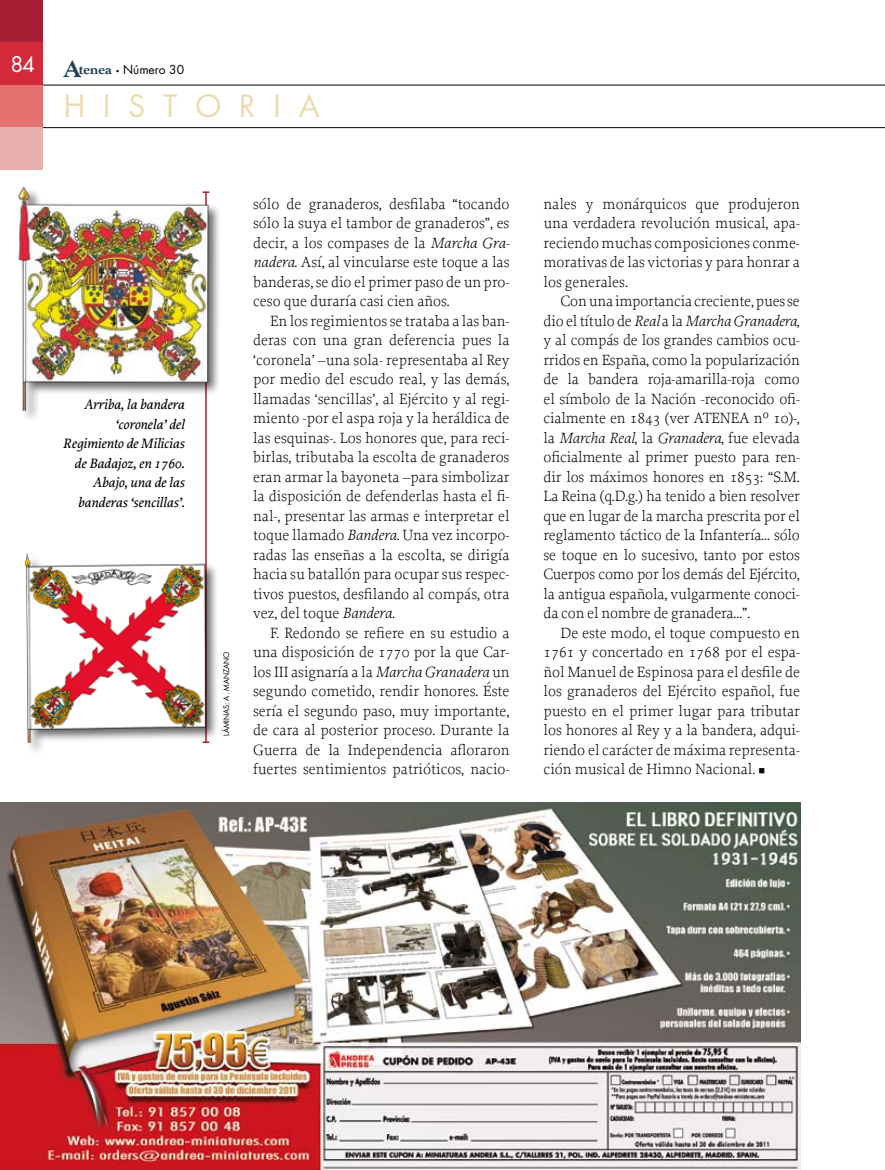
<style>
.page{position:relative;width:885px;height:1170px;background:#fff}
.page>*{position:absolute;margin:0;border:0;box-sizing:border-box;transform-origin:0 0}
.t1{font:30px "Futura Std";letter-spacing:.6em;color:#ecdbaf}
.t2{font:300 15.6px/19.5px "Proforma";color:#000;text-align:justify}
.t3{font:italic 500 14.25px/19.5px "Proforma";color:#000;text-align:right}
.t4{font:12px "Futura Std";color:#000}
.t5{font:7.5px "Futura Std";color:#000}
.s1{font-family:"Goudy Std";font-weight:800;font-size:24px;color:#214258}
.s2{font-family:"Goudy Std";font-weight:800;font-size:13.5px;color:#214258}
.s3{font-family:"Goudy Std";font-weight:800;font-size:13.5px}
.s4{font-style:italic}
</style>
<div class="page">
<hr style="left:43px;top:85px;width:841px;height:1px;background:#000">
<hr style="left:43px;top:127px;width:841px;height:1px;background:#000">
<div style="left:0;top:85px;width:43px;height:43px;background:#e47271"></div>
<div style="left:0;top:0;width:43px;height:43px;background:#a71f35"></div>
<div style="left:0;top:43px;width:43px;height:42px;background:#d32a3b"></div>
<div style="left:0;top:128px;width:43px;height:42px;background:#e9b1ae"></div>
<hr style="left:205px;top:192px;width:2px;height:550px;background:#a71f35">
<div style="left:13px;top:181px;width:224px;height:252px;background:#000;opacity:.6"></div>
<img style="left:14px;top:182px;width:202px;height:230px">
<img style="left:24px;top:546px;width:192px;height:196px">
<img style="left:0;top:802px;width:800px;height:367px">
<p class="t4" style="left:10px;top:62px;width:175px"><sup>84</sup> <span class="s1">A</span><span class="s2">tenea</span> <span class="s3">·</span> Número 30</p>
<h1 class="t1" style="left:64px;top:87px;width:257px">HISTORIA</h1>
<p class="t3" style="left:63px;top:394px;width:123px">Arriba, la bandera ‘coronela’ del<br>Regimiento de Milicias de Badajoz, en 1760.<br>Abajo, una de las banderas ‘sencillas’.</p>
<p class="t5" style="left:221px;top:736px;width:86px;rotate:-90deg">LÁMINAS: A. MANZANO</p>
<p class="t2" style="left:253px;top:194px;width:258px">sólo de granaderos, desfilaba “tocando sólo la suya el tambor de granaderos”, es decir, a los compases de la <span class="s4">Marcha Gra&shy;nadera</span>. Así, al vincularse este toque a las banderas, se dio el primer paso de un pro&shy;ceso que duraría casi cien años.</p>
<p class="t2" style="left:253px;top:311px;width:258px;text-indent:17px">En los regimientos se trataba a las ban&shy;deras con una gran deferencia pues la ‘coronela’ –una sola- representaba al Rey por medio del escudo real, y las demás, llamadas ‘sencillas’, al Ejército y al regi&shy;miento -por el aspa roja y la heráldica de las esquinas-. Los honores que, para reci&shy;birlas, tributaba la escolta de granaderos eran armar la bayoneta –para simbolizar la disposición de defenderlas hasta el fi&shy;nal-, presentar las armas e interpretar el toque llamado <span class="s4">Bandera</span>. Una vez incorpo&shy;radas las enseñas a la escolta, se dirigía hacia su batallón para ocupar sus respec&shy;tivos puestos, desfilando al compás, otra vez, del toque <span class="s4">Bandera</span>.</p>
<p class="t2" style="left:253px;top:623px;width:258px;text-indent:17px">F. Redondo se refiere en su estudio a una disposición de 1770 por la que Car&shy;los III asignaría a la <span class="s4">Marcha Granadera</span> un segundo cometido, rendir honores. Éste sería el segundo paso, muy importante, de cara al posterior proceso. Durante la Guerra de la Independencia afloraron fuertes sentimientos patrióticos, nacio-</p>
<p class="t2" style="left:543px;top:194px;width:258px">nales y monárquicos que produjeron una verdadera revolución musical, apa&shy;reciendo muchas composiciones conme&shy;morativas de las victorias y para honrar a los generales.</p>
<p class="t2" style="left:543px;top:291px;width:258px;text-indent:17px">Con una importancia creciente, pues se dio el título de <span class="s4">Real</span> a la <span class="s4">Marcha Granadera</span>, y al compás de los grandes cambios ocu&shy;rridos en España, como la popularización de la bandera roja-amarilla-roja como el símbolo de la Nación -reconocido ofi&shy;cialmente en 1843 (ver ATENEA nº 10)-, la <span class="s4">Marcha Real</span>, la <span class="s4">Granadera</span>, fue elevada oficialmente al primer puesto para ren&shy;dir los máximos honores en 1853: “S.M.<br>La Reina (q.D.g.) ha tenido a bien resolver que en lugar de la marcha prescrita por el reglamento táctico de la Infantería… sólo se toque en lo sucesivo, tanto por estos Cuerpos como por los demás del Ejército, la antigua española, vulgarmente conoci&shy;da con el nombre de granadera…”.</p>
<p class="t2" style="left:543px;top:623px;width:258px;text-indent:17px">De este modo, el toque compuesto en 1761 y concertado en 1768 por el espa&shy;ñol Manuel de Espinosa para el desfile de los granaderos del Ejército español, fue puesto en el primer lugar para tributar los honores al Rey y a la bandera, adqui&shy;riendo el carácter de máxima representa&shy;ción musical de Himno Nacional. ■</p>
</div>
